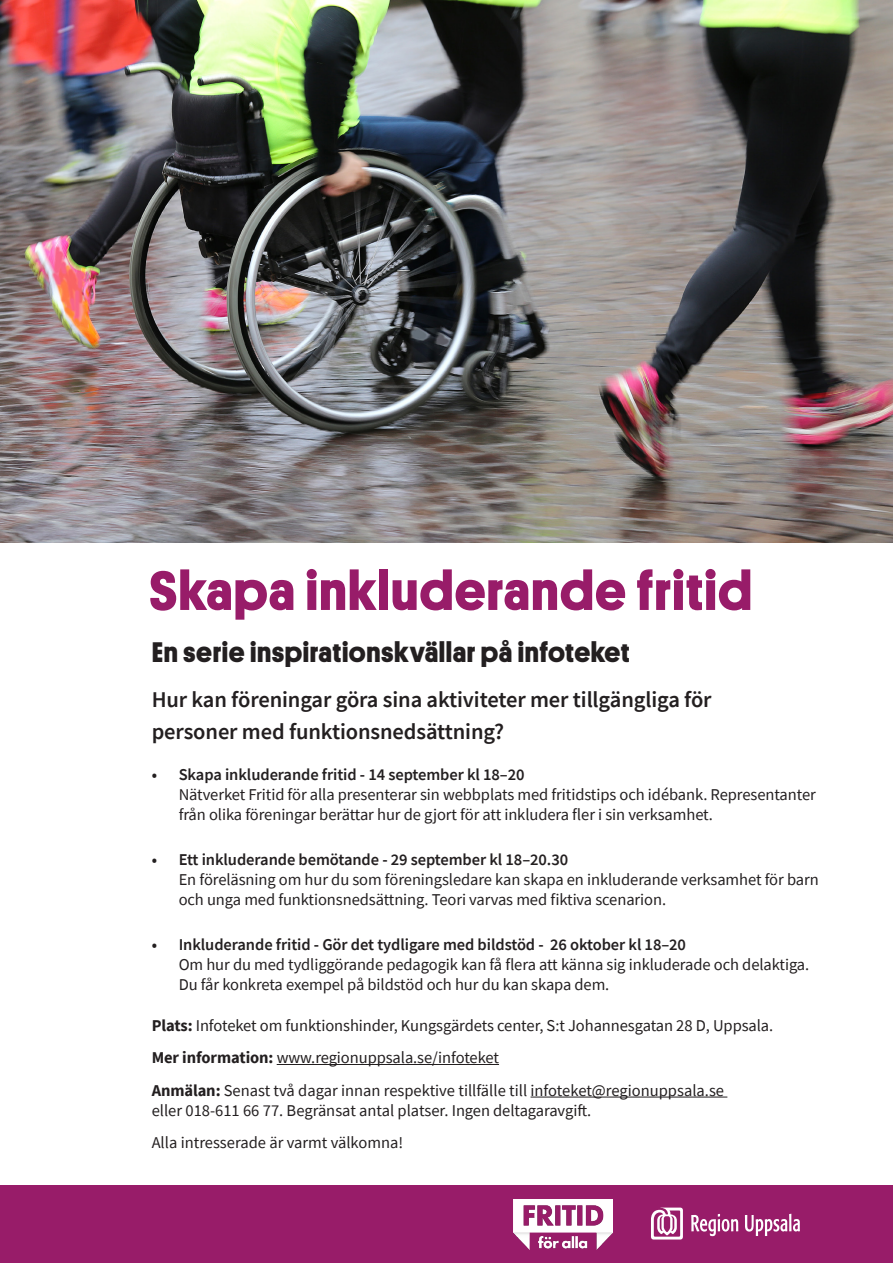
<style>
.page{position:relative;width:893px;height:1263px;background:#fff}
.page>*{position:absolute;margin:0;border:0;box-sizing:border-box;transform-origin:0 0}
.t1{font:700 55.5px "Platform";letter-spacing:.02em;color:#981c69}
.t2{font:700 28.5px "Platform";letter-spacing:.02em;color:#231f20}
.t3{font:600 22.5px/32px "Source Sans Pro";letter-spacing:-.005em;color:#231f20}
.t4{font:16.5px/19.8px "Source Sans Pro";letter-spacing:-.005em;color:#231f20}
.s1{font-weight:600}
.s2{font-weight:700}
</style>
<div class="page">
<div style="left:0;top:1185px;width:893px;height:77px;background:#981c69"></div>
<hr style="left:277px;top:1064px;width:222px;height:1px;background:#231f20">
<hr style="left:530px;top:1097px;width:197px;height:1px;background:#231f20">
<img style="left:513px;top:1199px;width:99px;height:50px">
<img style="left:0;top:0;width:893px;height:542px">
<svg style="left:745px;top:1214px;width:55px;height:22px"></svg>
<svg style="left:691px;top:1214px;width:47px;height:22px"></svg>
<svg style="left:651px;top:1207px;width:32px;height:32px"></svg>
<p class="t1" style="left:149px;top:550px;width:604px">Skapa inkluderande fritid</p>
<p class="t2" style="left:152px;top:632px;width:480px">En serie inspirationskvällar på infoteket</p>
<p class="t3" style="left:152px;top:683px;width:561px">Hur kan föreningar göra sina aktiviteter mer tillgängliga för personer med funktionsnedsättning?</p>
<p class="t4" style="left:179px;top:765px;width:639px;text-indent:-27px"><span class="s1">• Skapa inkluderande fritid - 14 september kl 18–20<br></span>Nätverket Fritid för alla presenterar sin webbplats med fritidstips och idébank. Representanter från olika föreningar berättar hur de gjort för att inkludera fler i sin verksamhet.</p>
<p class="t4" style="left:179px;top:850px;width:642px;text-indent:-27px"><span class="s1">• Ett inkluderande bemötande - 29 september kl 18–20.30<br></span>En föreläsning om hur du som föreningsledare kan skapa en inkluderande verksamhet för barn och unga med funktionsnedsättning. Teori varvas med fiktiva scenarion.</p>
<p class="t4" style="left:179px;top:934px;width:632px;text-indent:-27px"><span class="s1">• Inkluderande fritid - Gör det tydligare med bildstöd - 26 oktober kl 18–20<br></span>Om hur du med tydliggörande pedagogik kan få flera att känna sig inkluderade och delaktiga.<br>Du får konkreta exempel på bildstöd och hur du kan skapa dem.</p>
<p class="t4" style="left:152px;top:1015px;width:623px"><span class="s2">Plats:</span> Infoteket om funktionshinder, Kungsgärdets center, S:t Johannesgatan 28 D, Uppsala.</p>
<p class="t4" style="left:152px;top:1048px;width:349px"><span class="s2">Mer information:</span> www.regionuppsala.se/infoteket</p>
<p class="t4" style="left:152px;top:1080px;width:574px"><span class="s2">Anmälan:</span> Senast två dagar innan respektive tillfälle till infoteket@regionuppsala.se eller 018-611 66 77. Begränsat antal platser. Ingen deltagaravgift.</p>
<p class="t4" style="left:152px;top:1133px;width:253px">Alla intresserade är varmt välkomna!</p>
</div>
